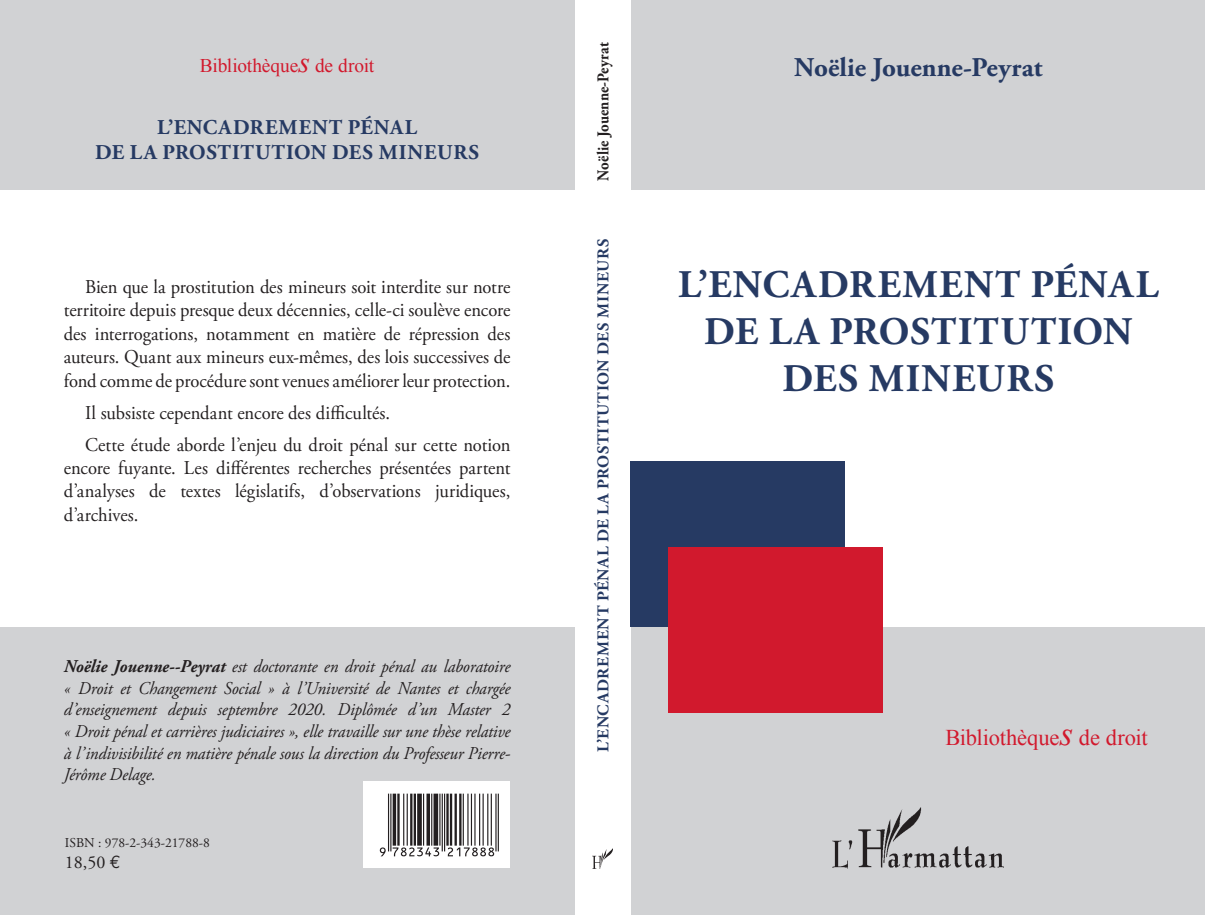
<style>
.page{position:relative;width:1205px;height:915px;background:#fff}
.page>*{position:absolute;margin:0;border:0;box-sizing:border-box;transform-origin:0 0}
.t1{font:700 39px/46.8px "Adobe Garamond Pro";letter-spacing:.035em;color:#263a63;text-align:center}
.t2{font:700 27px "Adobe Garamond Pro";color:#263a63}
.t3{font:22.5px "Times New Roman";letter-spacing:-.005em;color:#d1192d}
.t4{font:700 21px/25.2px "Adobe Garamond Pro";letter-spacing:.04em;color:#263a63;text-align:center}
.t5{font:19.5px/23.4px "Adobe Garamond Pro";letter-spacing:-.005em;color:#231f20;text-align:justify;scale:.95 1}
.t6{font:19.35px "Times New Roman";letter-spacing:-.005em;color:#d1192d}
.t7{font:italic 18px/21.6px "Adobe Garamond Pro";letter-spacing:-.01em;color:#231f20;text-align:justify;scale:.95 1}
.t8{font:18px "Adobe Garamond Pro";color:#231f20}
.t9{font:700 16.5px "Adobe Garamond Pro";letter-spacing:.045em;color:#263a63}
.t10{font:700 16.5px "Adobe Garamond Pro";letter-spacing:.005em;color:#231f20;scale:.9 1}
.t11{font:13.5px "Adobe Garamond Pro";color:#231f20}
.s1{font-style:italic;font-size:29.7px}
.s2{font-weight:700}
.s3{font-family:"Euro Mono"}
.s4{font-style:italic;font-size:34.5px}
</style>
<div class="page">
<div style="left:0;top:0;width:574px;height:914px;background:#d1d2d4"></div>
<div style="left:0;top:190px;width:583px;height:436px;background:#fff"></div>
<div style="left:630px;top:0;width:574px;height:914px;background:#d1d2d4"></div>
<div style="left:617px;top:190px;width:587px;height:436px;background:#fff"></div>
<div style="left:630px;top:460px;width:215px;height:166px;background:#263a63"></div>
<div style="left:668px;top:546px;width:215px;height:166px;background:#d1192d"></div>
<img style="left:592px;top:849px;width:20px;height:18px">
<img style="left:832px;top:807px;width:171px;height:60px">
<div style="left:364px;top:781px;width:146px;height:86px;background:#fff"></div>
<svg style="left:380px;top:793px;width:119px;height:63px"></svg>
<p class="t6" style="left:200px;top:52px;width:176px">Bibliothèque<span class="s1">s</span> de droit</p>
<p class="t4" style="left:95px;top:115px;width:385px">L’ENCADREMENT PÉNAL<br>DE LA PROSTITUTION DES MINEURS</p>
<p class="t5" style="left:64px;top:276px;width:472px;text-indent:21px">Bien que la prostitution des mineurs soit interdite sur notre territoire depuis presque deux décennies, celle-ci soulève encore des interrogations, notamment en matière de répression des auteurs. Quant aux mineurs eux-mêmes, des lois successives de fond comme de procédure sont venues améliorer leur protection.</p>
<p class="t5" style="left:85px;top:397px;width:449px;line-height:32px">Il subsiste cependant encore des difficultés.<br>Cette étude aborde l’enjeu du droit pénal sur cette notion</p>
<p class="t5" style="left:64px;top:456px;width:471px">encore fuyante. Les différentes recherches présentées partent d’analyses de textes législatifs, d’observations juridiques, d’archives.</p>
<p class="t7" style="left:64px;top:656px;width:471px"><span class="s2">Noëlie Jouenne--Peyrat</span> est doctorante en droit pénal au laboratoire « Droit et Changement Social » à l’Université de Nantes et chargée d’enseignement depuis septembre 2020. Diplômée d’un Master 2 « Droit pénal et carrières judiciaires », elle travaille sur une thèse relative à l’indivisibilité en matière pénale sous la direction du Professeur Pierre-Jérôme Delage.</p>
<p class="t11" style="left:65px;top:833px;width:147px">ISBN : 978-2-343-21788-8</p>
<p class="t8" style="left:65px;top:851px;width:57px">18,50 <span class="s3">e</span></p>
<p class="t10" style="left:593px;top:180px;width:155px;rotate:-90deg">Noëlie Jouenne-Peyrat</p>
<p class="t9" style="left:593px;top:751px;width:514px;rotate:-90deg">L’ENCADREMENT PÉNAL DE LA PROSTITUTION DES MINEURS</p>
<h2 class="t2" style="left:794px;top:52px;width:250px">Noëlie Jouenne-Peyrat</h2>
<h1 class="t1" style="left:678px;top:262px;width:482px">L’ENCADREMENT PÉNAL<br>DE LA PROSTITUTION<br>DES MINEURS</h1>
<p class="t3" style="left:945px;top:722px;width:204px">Bibliothèque<span class="s4">s</span> de droit</p>
</div>
